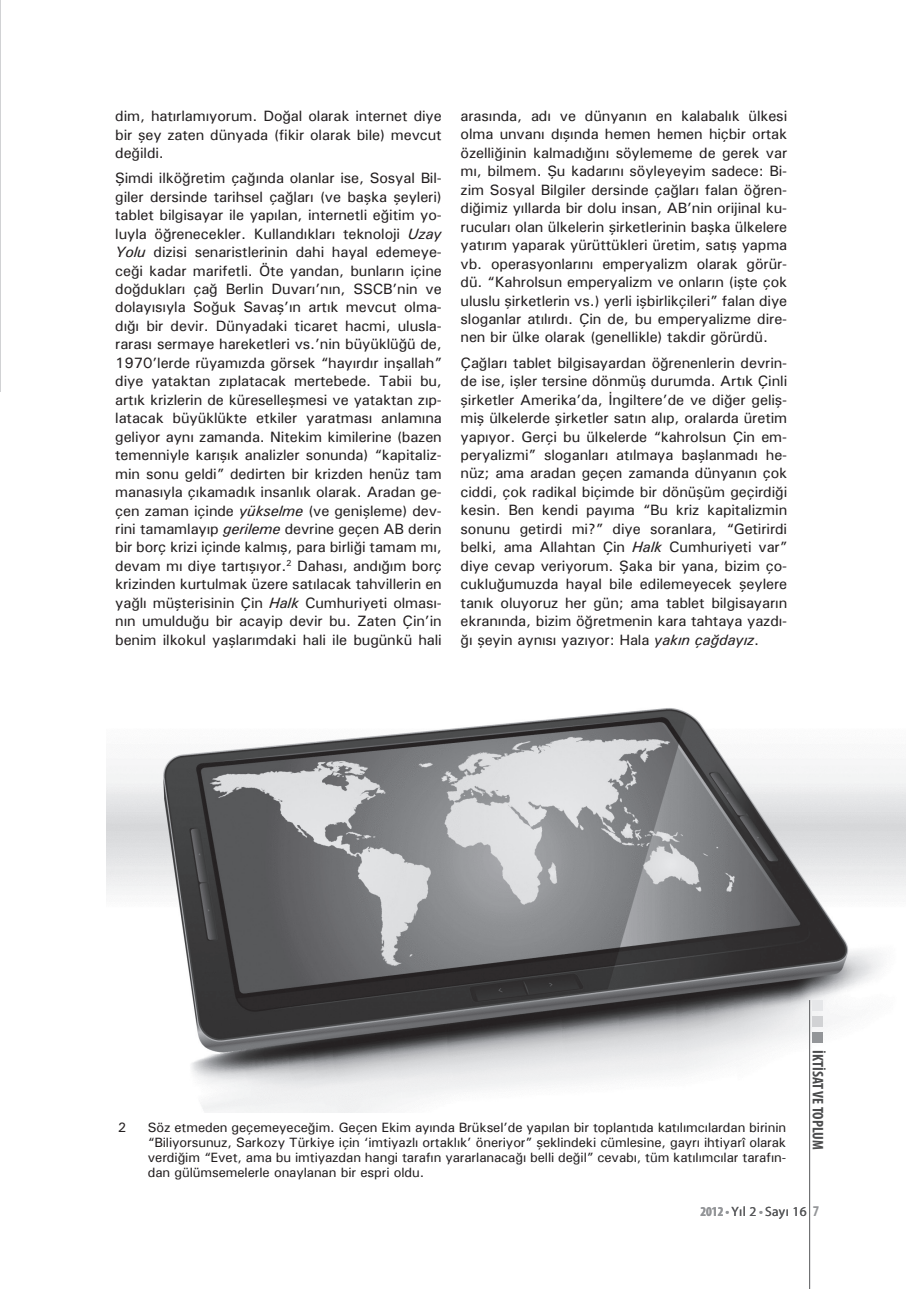
<style>
.page{position:relative;width:906px;height:1289px;background:#fff}
.page>*{position:absolute;margin:0;border:0;box-sizing:border-box;transform-origin:0 0}
.t1{font:700 condensed 15.45px "Myriad Pro";color:#4b4c4d}
.t2{font:15px/18.5px "Univers";letter-spacing:-.01em;color:#231f20;text-align:justify}
.t3{font:700 condensed 15px "Myriad Pro";color:#939598}
.t4{font:13.5px/15px "Univers";letter-spacing:-.01em;color:#231f20;text-align:justify}
.t5{font:13.5px "Myriad Pro";letter-spacing:.03em;color:#57585a}
.s1{font-style:italic}
.s2{font-weight:700;font-stretch:condensed;color:#939598}
</style>
<div class="page">
<hr style="left:0;top:0;width:1px;height:391px;background:#d1d2d4">
<img style="left:106px;top:708px;width:800px;height:403px">
<hr style="left:809px;top:1000px;width:1px;height:288px;background:#57585a">
<div style="left:812px;top:1000px;width:10px;height:10px;background:#e6e7e9"></div>
<div style="left:812px;top:1016px;width:10px;height:10px;background:#d1d2d4"></div>
<div style="left:812px;top:1032px;width:10px;height:10px;background:#939598"></div>
<p class="t2" style="left:115px;top:106px;width:328px">dim, hatırlamıyorum. Doğal olarak internet diye bir şey zaten dünyada (fikir olarak bile) mevcut değildi.</p>
<p class="t2" style="left:115px;top:169px;width:328px">Şimdi ilköğretim çağında olanlar ise, Sosyal Bil&shy;giler dersinde tarihsel çağları (ve başka şeyleri) tablet bilgisayar ile yapılan, internetli eğitim yo&shy;luyla öğrenecekler. Kullandıkları teknoloji <span class="s1">Uzay Yolu</span> dizisi senaristlerinin dahi hayal edemeye&shy;ceği kadar marifetli. Öte yandan, bunların içine doğdukları çağ Berlin Duvarı’nın, SSCB’nin ve dolayısıyla Soğuk Savaş’ın artık mevcut olma&shy;dığı bir devir. Dünyadaki ticaret hacmi, ulusla&shy;rarası sermaye hareketleri vs.’nin büyüklüğü de, 1970’lerde rüyamızda görsek “hayırdır inşallah” diye yataktan zıplatacak mertebede. Tabii bu, artık krizlerin de küreselleşmesi ve yataktan zıp&shy;latacak büyüklükte etkiler yaratması anlamına geliyor aynı zamanda. Nitekim kimilerine (bazen temenniyle karışık analizler sonunda) “kapitaliz&shy;min sonu geldi” dedirten bir krizden henüz tam manasıyla çıkamadık insanlık olarak. Aradan ge&shy;çen zaman içinde <span class="s1">yükselme</span> (ve genişleme) dev&shy;rini tamamlayıp <span class="s1">gerileme</span> devrine geçen AB derin bir borç krizi içinde kalmış, para birliği tamam mı, devam mı diye tartışıyor.<sup>2</sup> Dahası, andığım borç krizinden kurtulmak üzere satılacak tahvillerin en yağlı müşterisinin Çin <span class="s1">Halk</span> Cumhuriyeti olması&shy;nın umulduğu bir acayip devir bu. Zaten Çin’in benim ilkokul yaşlarımdaki hali ile bugünkü hali</p>
<p class="t2" style="left:460px;top:106px;width:328px">arasında, adı ve dünyanın en kalabalık ülkesi olma unvanı dışında hemen hemen hiçbir ortak özelliğinin kalmadığını söylememe de gerek var mı, bilmem. Şu kadarını söyleyeyim sadece: Bi&shy;zim Sosyal Bilgiler dersinde çağları falan öğren&shy;diğimiz yıllarda bir dolu insan, AB’nin orijinal ku&shy;rucuları olan ülkelerin şirketlerinin başka ülkelere yatırım yaparak yürüttükleri üretim, satış yapma vb. operasyonlarını emperyalizm olarak görür&shy;dü. “Kahrolsun emperyalizm ve onların (işte çok uluslu şirketlerin vs.) yerli işbirlikçileri” falan diye sloganlar atılırdı. Çin de, bu emperyalizme dire&shy;nen bir ülke olarak (genellikle) takdir görürdü.</p>
<p class="t2" style="left:460px;top:353px;width:328px">Çağları tablet bilgisayardan öğrenenlerin devrin&shy;de ise, işler tersine dönmüş durumda. Artık Çinli şirketler Amerika’da, İngiltere’de ve diğer geliş&shy;miş ülkelerde şirketler satın alıp, oralarda üretim yapıyor. Gerçi bu ülkelerde “kahrolsun Çin em&shy;peryalizmi” sloganları atılmaya başlanmadı he&shy;nüz; ama aradan geçen zamanda dünyanın çok ciddi, çok radikal biçimde bir dönüşüm geçirdiği kesin. Ben kendi payıma “Bu kriz kapitalizmin sonunu getirdi mi?” diye soranlara, “Getirirdi belki, ama Allahtan Çin <span class="s1">Halk</span> Cumhuriyeti var” diye cevap veriyorum. Şaka bir yana, bizim ço&shy;cukluğumuzda hayal bile edilemeyecek şeylere tanık oluyoruz her gün; ama tablet bilgisayarın ekranında, bizim öğretmenin kara tahtaya yazdı&shy;ğı şeyin aynısı yazıyor: Hala <span class="s1">yakın çağdayız</span>.</p>
<p class="t4" style="left:118px;top:1119px;width:10px">2</p>
<p class="t4" style="left:148px;top:1119px;width:640px">Söz etmeden geçemeyeceğim. Geçen Ekim ayında Brüksel’de yapılan bir toplantıda katılımcılardan birinin “Biliyorsunuz, Sarkozy Türkiye için ‘imtiyazlı ortaklık’ öneriyor” şeklindeki cümlesine, gayrı ihtiyarî olarak verdiğim “Evet, ama bu imtiyazdan hangi tarafın yararlanacağı belli değil” cevabı, tüm katılımcılar tarafın&shy;dan gülümsemelerle onaylanan bir espri oldu.</p>
<p class="t1" style="left:827px;top:1049px;width:102px;rotate:90deg">İKTİSAT VE TOPLUM</p>
<p class="t3" style="left:813px;top:1201px;width:8px">7</p>
<p class="t5" style="left:700px;top:1202px;width:108px"><span class="s2">2012 •</span> Yıl 2 <span class="s2">•</span> Sayı 16</p>
</div>
